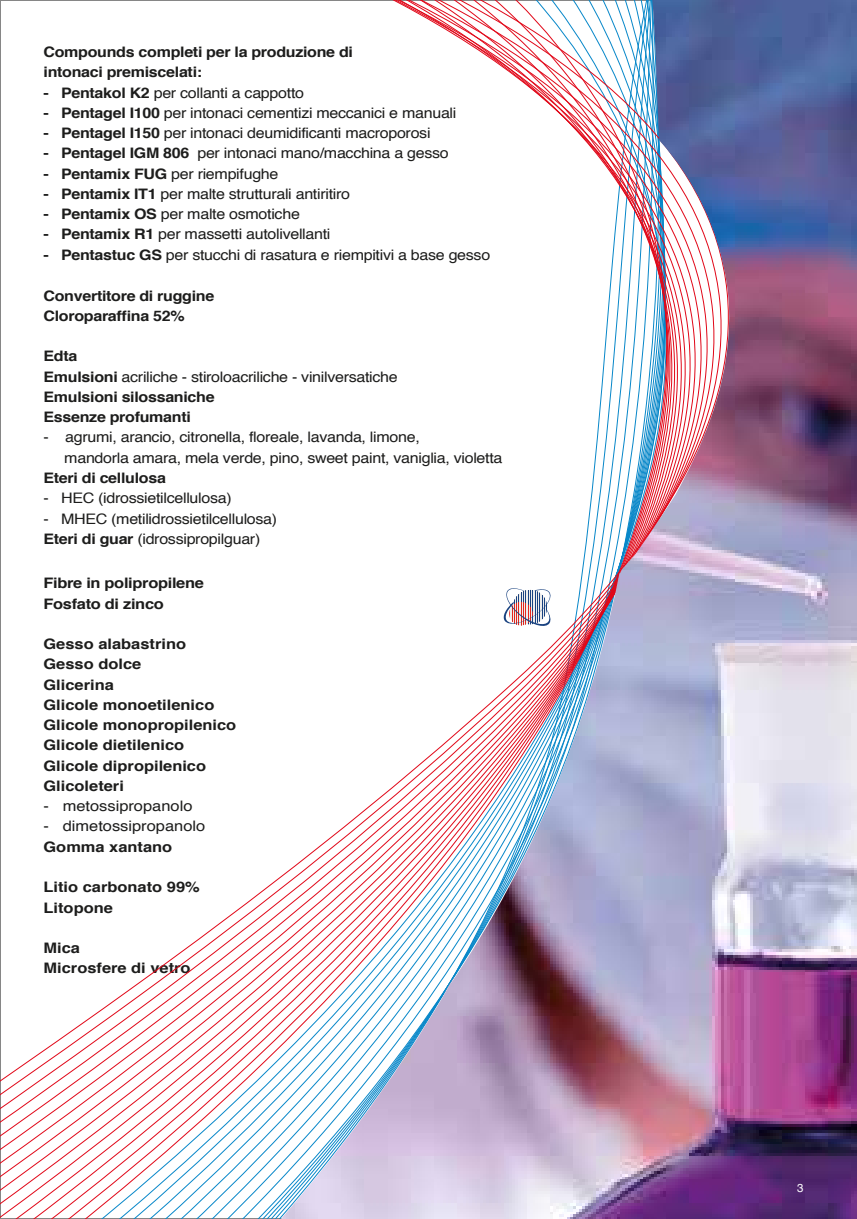
<style>
.page{position:relative;width:857px;height:1219px;background:#fff}
.page>*{position:absolute;margin:0;border:0;box-sizing:border-box;transform-origin:0 0}
.t1{font:14.4px/20.2px "Helvetica";letter-spacing:-.02em;color:#1d1d1c;scale:1.11 1}
.t2{font:700 14.4px/20.2px "Helvetica";letter-spacing:-.02em;color:#1d1d1c;scale:1.11 1}
.t3{font:700 14.4px/20.2px "Helvetica";color:#1d1d1c;scale:1.13 1}
.t4{font:14.4px "Helvetica";color:#1d1d1c;scale:1.13 1}
.t5{font:700 14.4px/20.2px "Helvetica";letter-spacing:-.02em;color:#1d1d1c;scale:1.13 1}
.t6{font:11.6px "Helvetica";color:#fff}
.s1{font-weight:700}
.s2{font-weight:400}
</style>
<div class="page">
<svg style="left:0;top:0;width:281px;height:1219px"></svg>
<img style="left:281px;top:0;width:575px;height:1219px">
<p class="t2" style="left:43px;top:42px;width:280px">Compounds completi per la produzione di intonaci premiscelati:</p>
<p class="t1" style="left:43px;top:83px;width:236px"><span class="s1">- Pentakol K2</span> per collanti a cappotto</p>
<p class="t1" style="left:43px;top:103px;width:373px"><span class="s1">- Pentagel I100</span> per intonaci cementizi meccanici e manuali</p>
<p class="t1" style="left:43px;top:123px;width:350px"><span class="s1">- Pentagel I150</span> per intonaci deumidificanti macroporosi</p>
<p class="t1" style="left:43px;top:144px;width:366px"><span class="s1">- Pentagel IGM 806</span> per intonaci mano/macchina a gesso</p>
<p class="t1" style="left:43px;top:164px;width:213px"><span class="s1">- Pentamix FUG</span> per riempifughe</p>
<p class="t1" style="left:43px;top:184px;width:277px"><span class="s1">- Pentamix IT1</span> per malte strutturali antiritiro</p>
<p class="t1" style="left:43px;top:204px;width:232px"><span class="s1">- Pentamix OS</span> per malte osmotiche</p>
<p class="t1" style="left:43px;top:225px;width:260px"><span class="s1">- Pentamix R1</span> per massetti autolivellanti</p>
<p class="t1" style="left:43px;top:245px;width:404px"><span class="s1">- Pentastuc GS</span> per stucchi di rasatura e riempitivi a base gesso</p>
<p class="t2" style="left:43px;top:286px;width:155px">Convertitore di ruggine<br>Cloroparaffina 52%</p>
<p class="t2" style="left:43px;top:346px;width:320px">Edta<br>Emulsioni <span class="s2">acriliche - stiroloacriliche - vinilversatiche<br></span>Emulsioni silossaniche<br>Essenze profumanti</p>
<p class="t1" style="left:64px;top:428px;width:396px;text-indent:-21px">- agrumi, arancio, citronella, floreale, lavanda, limone,<br>mandorla amara, mela verde, pino, sweet paint, vaniglia, violetta</p>
<p class="t2" style="left:43px;top:468px;width:112px">Eteri di cellulosa</p>
<p class="t1" style="left:43px;top:489px;width:171px">- HEC (idrossietilcellulosa)</p>
<p class="t1" style="left:43px;top:509px;width:212px">- MHEC (metilidrossietilcellulosa)<br><span class="s1">Eteri di guar</span> (idrossipropilguar)</p>
<p class="t5" style="left:43px;top:573px;width:143px">Fibre in polipropilene<br>Fosfato di zinco</p>
<p class="t3" style="left:43px;top:634px;width:172px">Gesso alabastrino<br>Gesso dolce<br>Glicerina<br>Glicole monoetilenico<br>Glicole monopropilenico<br>Glicole dietilenico<br>Glicole dipropilenico<br>Glicoleteri</p>
<p class="t4" style="left:43px;top:795px;width:133px">- metossipropanolo</p>
<p class="t4" style="left:43px;top:815px;width:144px">- dimetossipropanolo</p>
<p class="t3" style="left:43px;top:837px;width:115px">Gomma xantano</p>
<p class="t3" style="left:43px;top:877px;width:140px">Litio carbonato 99%<br>Litopone</p>
<p class="t3" style="left:43px;top:938px;width:132px">Mica<br>Microsfere di vetro</p>
<p class="t6" style="left:796px;top:1179px;width:8px">3</p>
</div>
